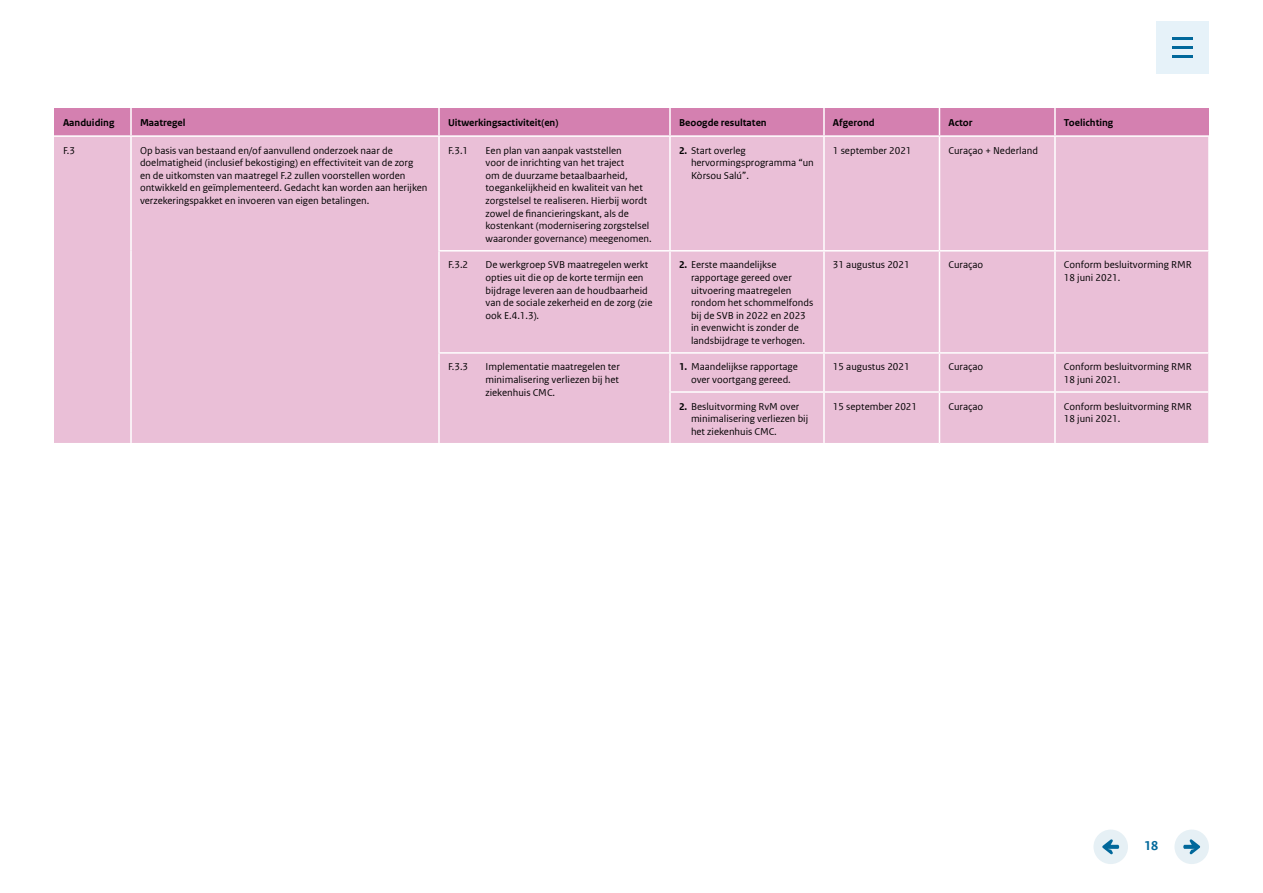
<style>
.page{position:relative;width:1263px;height:893px;background:#fff}
.page>*{position:absolute;margin:0;border:0;box-sizing:border-box;transform-origin:0 0}
.t1{font:700 13.5px "Rijksoverheid Sans Web Text";color:#01689b}
.Table_Bodycopy{font:10.5px/12.6px "Rijksoverheid Sans Web Text";color:#000}
.Table_Bodycopy_Tab{font:10.5px/12.6px "Rijksoverheid Sans Web Text";color:#000}
.Table_Heading_H2{font:700 10.5px "Rijksoverheid Sans Web Text";color:#000}
.s1{font-weight:700}
</style>
<div class="page">
<div style="left:1156px;top:21px;width:53px;height:53px;background:#e6f2f9"></div>
<hr style="left:1172px;top:37px;width:21px;height:3px;background:#01689b">
<hr style="left:1172px;top:55px;width:21px;height:3px;background:#01689b">
<hr style="left:1172px;top:46px;width:21px;height:3px;background:#01689b">
<div style="left:1174px;top:830px;width:35px;height:34px;background:#e6f0f5;border-radius:50%"></div>
<svg style="left:1183px;top:839px;width:17px;height:15px"></svg>
<div style="left:1093px;top:830px;width:35px;height:34px;background:#e6f0f5;border-radius:50%"></div>
<svg style="left:1102px;top:839px;width:17px;height:15px"></svg>
<div style="left:54px;top:137px;width:1154px;height:306px;background:#eabfd7"></div>
<div style="left:54px;top:108px;width:1155px;height:27px;background:#d480b0"></div>
<hr style="left:1054px;top:108px;width:2px;height:27px;background:#fff">
<hr style="left:130px;top:137px;width:2px;height:114px;background:#fff">
<hr style="left:130px;top:251px;width:2px;height:102px;background:#fff">
<hr style="left:130px;top:353px;width:2px;height:39px;background:#fff">
<hr style="left:130px;top:392px;width:2px;height:51px;background:#fff">
<hr style="left:438px;top:137px;width:2px;height:113px;background:#fff">
<hr style="left:669px;top:137px;width:2px;height:113px;background:#fff">
<hr style="left:823px;top:137px;width:2px;height:113px;background:#fff">
<hr style="left:939px;top:137px;width:1px;height:113px;background:#fff">
<hr style="left:1054px;top:137px;width:2px;height:113px;background:#fff">
<hr style="left:438px;top:250px;width:232px;height:2px;background:#fff">
<hr style="left:438px;top:252px;width:2px;height:100px;background:#fff">
<hr style="left:670px;top:250px;width:154px;height:2px;background:#fff">
<hr style="left:669px;top:252px;width:2px;height:100px;background:#fff">
<hr style="left:824px;top:250px;width:115px;height:2px;background:#fff">
<hr style="left:823px;top:252px;width:2px;height:100px;background:#fff">
<hr style="left:939px;top:250px;width:116px;height:2px;background:#fff">
<hr style="left:939px;top:252px;width:1px;height:100px;background:#fff">
<hr style="left:1055px;top:250px;width:155px;height:2px;background:#fff">
<hr style="left:1054px;top:252px;width:2px;height:100px;background:#fff">
<hr style="left:438px;top:352px;width:232px;height:2px;background:#fff">
<hr style="left:438px;top:354px;width:2px;height:38px;background:#fff">
<hr style="left:670px;top:352px;width:154px;height:2px;background:#fff">
<hr style="left:669px;top:354px;width:2px;height:37px;background:#fff">
<hr style="left:824px;top:352px;width:115px;height:2px;background:#fff">
<hr style="left:823px;top:354px;width:2px;height:37px;background:#fff">
<hr style="left:939px;top:352px;width:116px;height:2px;background:#fff">
<hr style="left:939px;top:354px;width:1px;height:37px;background:#fff">
<hr style="left:1055px;top:352px;width:155px;height:2px;background:#fff">
<hr style="left:1054px;top:354px;width:2px;height:37px;background:#fff">
<hr style="left:438px;top:392px;width:2px;height:51px;background:#fff">
<hr style="left:669px;top:391px;width:155px;height:2px;background:#fff">
<hr style="left:669px;top:393px;width:2px;height:50px;background:#fff">
<hr style="left:824px;top:391px;width:115px;height:2px;background:#fff">
<hr style="left:823px;top:393px;width:2px;height:50px;background:#fff">
<hr style="left:939px;top:391px;width:116px;height:2px;background:#fff">
<hr style="left:939px;top:393px;width:1px;height:50px;background:#fff">
<hr style="left:1055px;top:391px;width:155px;height:2px;background:#fff">
<hr style="left:1054px;top:393px;width:2px;height:50px;background:#fff">
<h3 class="Table_Heading_H2" style="left:63px;top:116px;width:53px">Aanduiding</h3>
<h3 class="Table_Heading_H2" style="left:140px;top:116px;width:47px">Maatregel</h3>
<h3 class="Table_Heading_H2" style="left:448px;top:116px;width:112px">Uitwerkingsactiviteit(en)</h3>
<h3 class="Table_Heading_H2" style="left:679px;top:116px;width:89px">Beoogde resultaten</h3>
<h3 class="Table_Heading_H2" style="left:833px;top:116px;width:43px">Afgerond</h3>
<h3 class="Table_Heading_H2" style="left:948px;top:116px;width:26px">Actor</h3>
<h3 class="Table_Heading_H2" style="left:1064px;top:116px;width:51px">Toelichting</h3>
<p class="Table_Bodycopy" style="left:63px;top:144px;width:14px">F.3</p>
<p class="Table_Bodycopy" style="left:140px;top:144px;width:289px">Op basis van bestaand en/of aanvullend onderzoek naar de doelmatigheid (inclusief bekostiging) en effectiviteit van de zorg<br>en de uitkomsten van maatregel F.2 zullen voorstellen worden ontwikkeld en geïmplementeerd. Gedacht kan worden aan herijken verzekeringspakket en invoeren van eigen betalingen.</p>
<p class="Table_Bodycopy_Tab" style="left:448px;top:144px;width:22px">F.3.1</p>
<p class="Table_Bodycopy_Tab" style="left:485px;top:144px;width:168px">Een plan van aanpak vaststellen<br>voor de inrichting van het traject<br>om de duurzame betaalbaarheid, toegankelijkheid en kwaliteit van het zorgstelsel te realiseren. Hierbij wordt zowel de financieringskant, als de kostenkant (modernisering zorgstelsel waaronder governance) meegenomen.</p>
<p class="Table_Bodycopy" style="left:691px;top:144px;width:124px;text-indent:-12px"><span class="s1">2.</span> Start overleg hervormingsprogramma “un<br>Kòrsou Salú”.</p>
<p class="Table_Bodycopy_Tab" style="left:833px;top:144px;width:80px">1 september 2021</p>
<p class="Table_Bodycopy_Tab" style="left:948px;top:144px;width:91px">Curaçao + Nederland</p>
<p class="Table_Bodycopy_Tab" style="left:448px;top:259px;width:22px">F.3.2</p>
<p class="Table_Bodycopy_Tab" style="left:485px;top:259px;width:168px">De werkgroep SVB maatregelen werkt opties uit die op de korte termijn een bijdrage leveren aan de houdbaarheid van de sociale zekerheid en de zorg (zie ook E.4.1.3).</p>
<p class="Table_Bodycopy" style="left:691px;top:259px;width:124px;text-indent:-12px"><span class="s1">2.</span> Eerste maandelijkse rapportage gereed over uitvoering maatregelen rondom het schommelfonds bij de SVB in 2022 en 2023 in evenwicht is zonder de landsbijdrage te verhogen.</p>
<p class="Table_Bodycopy_Tab" style="left:833px;top:259px;width:78px">31 augustus 2021</p>
<p class="Table_Bodycopy_Tab" style="left:948px;top:259px;width:36px">Curaçao</p>
<p class="Table_Bodycopy" style="left:1064px;top:259px;width:129px">Conform besluitvorming RMR<br>18 juni 2021.</p>
<p class="Table_Bodycopy_Tab" style="left:448px;top:361px;width:22px">F.3.3</p>
<p class="Table_Bodycopy_Tab" style="left:485px;top:361px;width:136px;text-align:justify">Implementatie maatregelen ter minimalisering verliezen bij het ziekenhuis CMC.</p>
<p class="Table_Bodycopy" style="left:679px;top:361px;width:120px;text-align:center"><span class="s1">1.</span> Maandelijkse rapportage over voortgang gereed.</p>
<p class="Table_Bodycopy" style="left:833px;top:361px;width:78px">15 augustus 2021</p>
<p class="Table_Bodycopy" style="left:948px;top:361px;width:36px">Curaçao</p>
<p class="Table_Bodycopy" style="left:1064px;top:361px;width:129px">Conform besluitvorming RMR<br>18 juni 2021.</p>
<p class="Table_Bodycopy" style="left:691px;top:400px;width:119px;text-indent:-12px"><span class="s1">2.</span> Besluitvorming RvM over minimalisering verliezen bij het ziekenhuis CMC.</p>
<p class="Table_Bodycopy" style="left:833px;top:400px;width:86px">15 september 2021</p>
<p class="Table_Bodycopy" style="left:948px;top:400px;width:36px">Curaçao</p>
<p class="Table_Bodycopy" style="left:1064px;top:400px;width:129px">Conform besluitvorming RMR<br>18 juni 2021.</p>
<p class="t1" style="left:1144px;top:838px;width:16px">18</p>
</div>
